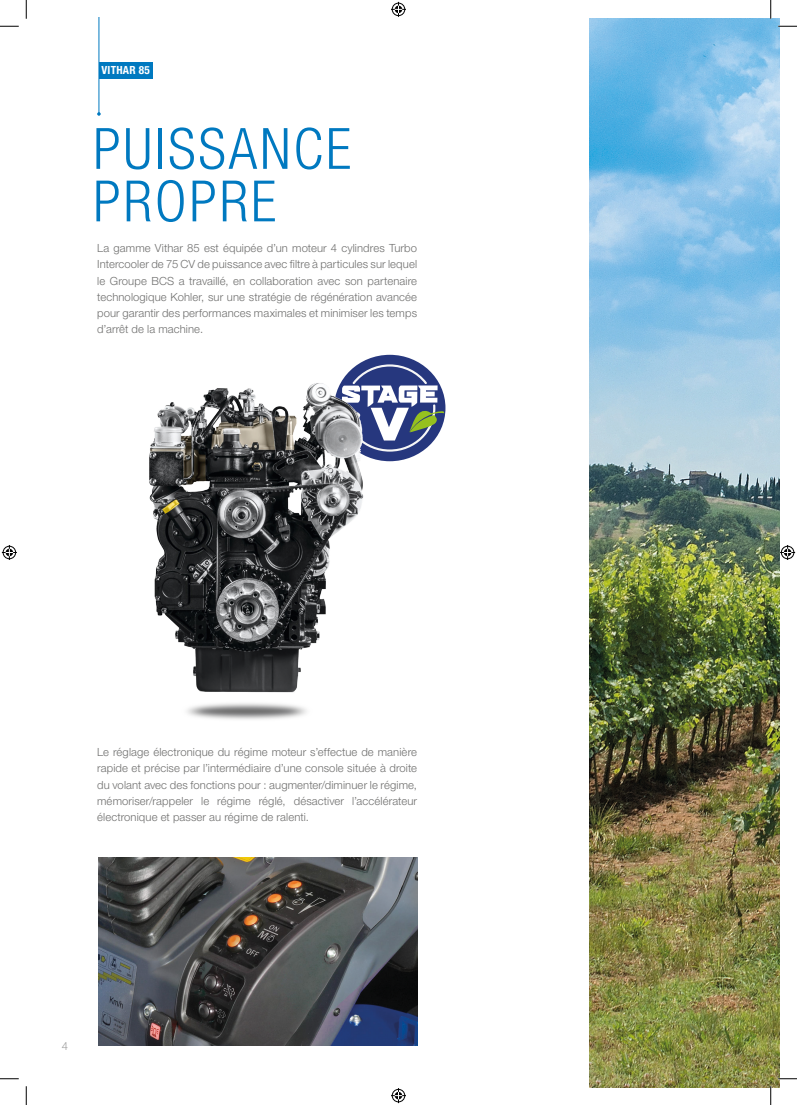
<style>
.page{position:relative;width:797px;height:1105px;background:#fff}
.page>*{position:absolute;margin:0;border:0;box-sizing:border-box;transform-origin:0 0}
.t1{font:300 condensed 57px/52.5px "Helvetica Neue LTW1 G";letter-spacing:.05em;color:#0079c0}
.t2{font:300 11.25px/16.2px "Helvetica Neue LT Std";letter-spacing:.01em;color:#70706f;text-align:justify}
.t3{font:700 condensed 11.25px "Helvetica Neue LTW1 G";letter-spacing:.02em;color:#fff}
.t4{font:300 11.25px "Helvetica Neue LT Std";color:#9d9d9d}
</style>
<div class="page">
<img style="left:590px;top:19px;width:189px;height:1068px">
<div style="left:334px;top:355px;width:111px;height:106px;background:#26377e;border-radius:50%"></div>
<svg style="left:344px;top:364px;width:100px;height:88px"></svg>
<img style="left:149px;top:377px;width:230px;height:343px">
<hr style="left:99px;top:17px;width:1px;height:98px;background:#0079c0">
<svg style="left:97px;top:112px;width:4px;height:4px"></svg>
<div style="left:99px;top:62px;width:54px;height:16px;background:#0079c0"></div>
<img style="left:98px;top:857px;width:319px;height:189px">
<svg style="left:0;top:25px;width:19px;height:2px"></svg>
<svg style="left:778px;top:25px;width:19px;height:2px"></svg>
<svg style="left:0;top:1078px;width:19px;height:1px"></svg>
<svg style="left:778px;top:1078px;width:19px;height:1px"></svg>
<svg style="left:25px;top:0;width:2px;height:19px"></svg>
<svg style="left:25px;top:1086px;width:2px;height:19px"></svg>
<svg style="left:770px;top:0;width:1px;height:19px"></svg>
<svg style="left:770px;top:1086px;width:1px;height:19px"></svg>
<svg style="left:391px;top:2px;width:15px;height:15px"></svg>
<svg style="left:391px;top:1088px;width:15px;height:15px"></svg>
<svg style="left:2px;top:545px;width:15px;height:15px"></svg>
<svg style="left:780px;top:545px;width:15px;height:15px"></svg>
<p class="t3" style="left:102px;top:63px;width:50px">VITHAR 85</p>
<p class="t1" style="left:93px;top:123px;width:259px">PUISSANCE<br>PROPRE</p>
<p class="t2" style="left:97px;top:240px;width:321px">La gamme Vithar 85 est équipée d’un moteur 4 cylindres Turbo Intercooler de 75 CV de puissance avec filtre à particules sur lequel le Groupe BCS a travaillé, en collaboration avec son partenaire technologique Kohler, sur une stratégie de régénération avancée pour garantir des performances maximales et minimiser les temps d’arrêt de la machine.</p>
<p class="t2" style="left:97px;top:744px;width:321px">Le réglage électronique du régime moteur s’effectue de manière rapide et précise par l’intermédiaire d’une console située à droite du volant avec des fonctions pour : augmenter/diminuer le régime, mémoriser/rappeler le régime réglé, désactiver l’accélérateur électronique et passer au régime de ralenti.</p>
<p class="t4" style="left:62px;top:1039px;width:8px">4</p>
</div>
